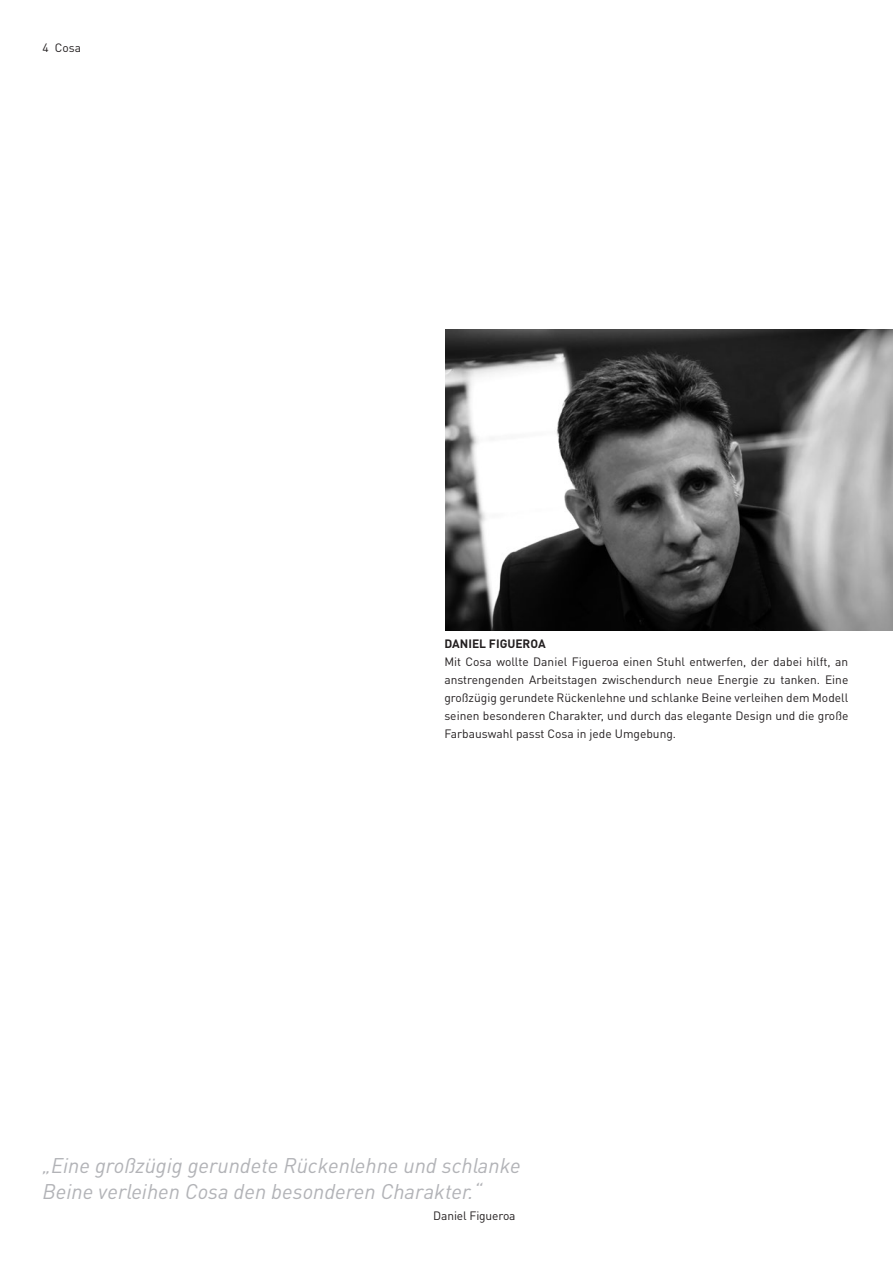
<style>
.page{position:relative;width:893px;height:1263px;background:#fff}
.page>*{position:absolute;margin:0;border:0;box-sizing:border-box;transform-origin:0 0}
.t1{font:italic 21px/25.2px "KINDIN Pro";color:#b2b3b7}
.BODY_utsluten{font:12px/18px "KINDIN Pro";color:#231f20;text-align:justify}
.BODY_utsluten-2{font:700 12px "KINDIN Pro";color:#231f20}
.BODY{font:12px "KINDIN Pro";color:#231f20}
</style>
<div class="page">
<img style="left:445px;top:330px;width:448px;height:300px">
<p class="BODY" style="left:43px;top:40px;width:40px">4 Cosa</p>
<p class="BODY_utsluten-2" style="left:444px;top:636px;width:103px">DANIEL FIGUEROA</p>
<p class="BODY_utsluten" style="left:444px;top:653px;width:405px">Mit Cosa wollte Daniel Figueroa einen Stuhl entwerfen, der dabei hilft, an anstrengenden Arbeitstagen zwischendurch neue Energie zu tanken. Eine großzügig gerundete Rückenlehne und schlanke Beine verleihen dem Modell seinen besonderen Charakter, und durch das elegante Design und die große Farbauswahl passt Cosa in jede Umgebung.</p>
<p class="t1" style="left:43px;top:1153px;width:480px">„Eine großzügig gerundete Rückenlehne und schlanke<br>Beine verleihen Cosa den besonderen Charakter.“</p>
<p class="BODY_utsluten" style="left:433px;top:1207px;width:84px">Daniel Figueroa</p>
</div>
